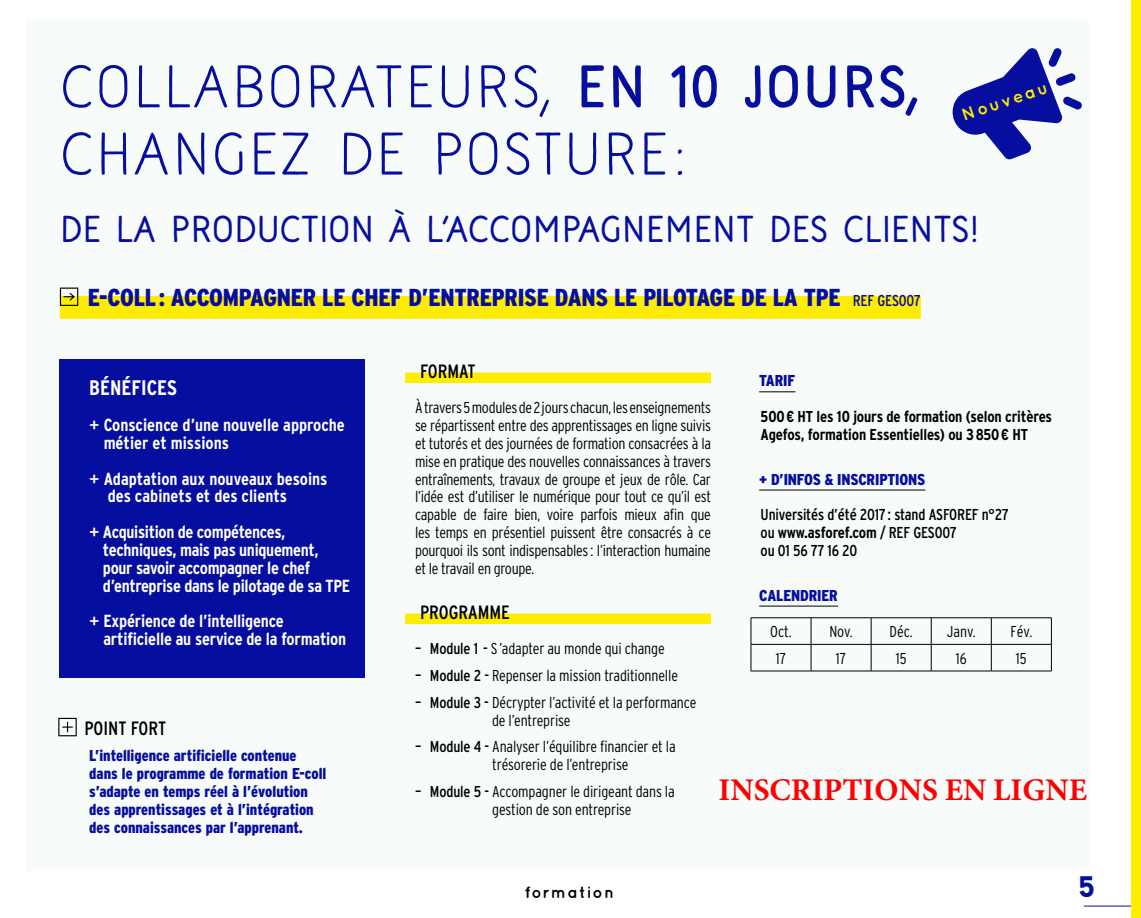
<style>
.page{position:relative;width:1141px;height:918px;background:#fff}
.page>*{position:absolute;margin:0;border:0;box-sizing:border-box;transform-origin:0 0}
.CHAPÔ_FORMATIONS{font:700 56px/67.2px "Naive Line Sans";color:#060e9f}
.CHAPÔ_FORMATIONS-2{font:900 35px "Naive Line Sans";letter-spacing:-.03em;color:#060e9f}
.t1{font:700 31.5px "Minion Pro";color:#f00}
.t2{font:900 29.75px "Aaux Pro";color:#060e9f}
.TITRE_FORMATION{font:900 condensed 24.5px "Interstate";letter-spacing:-.01em;color:#060e9f}
.SOUS_TITRE_FORMATION{font:700 condensed 21px "Interstate";color:#fff}
.SOUS_TITRE_FORMATION-2{font:condensed 19.25px "Interstate";color:#000}
.t3{font:700 condensed 17.5px/17.8px "Interstate";letter-spacing:-.01em;color:#fff}
.TETIERE_FORMATION{font:700 17.5px "Quicksand";color:#ffed00}
.t4{font:700 16.45px "Quicksand";letter-spacing:.075em;color:#000}
.INFOS_INSCRIPTIONS{font:300 condensed 15.75px/17.8px "Interstate";letter-spacing:-.01em;color:#000}
.POINTS_FORTS{font:900 condensed 15.75px/17.8px "Interstate";color:#060e9f}
.TARIFS{font:700 condensed 15.75px/17.8px "Interstate";letter-spacing:-.01em;color:#000}
.INFOS_INSCRIPTIONS-2{font:condensed 15.75px/17.8px "Interstate";letter-spacing:-.01em;color:#000}
.TARIFS_CAL_INFOS{font:900 condensed 15.75px "Interstate";letter-spacing:-.01em;color:#060e9f}
.s1{font-family:"Naive Line Sans Extra";font-weight:900}
.s2{font-weight:400;font-size:15.75px}
.s3{font-weight:400;font-stretch:normal}
.s4{font-weight:400}
.s5{font-weight:700}
</style>
<div class="page">
<hr style="left:1084px;top:905px;width:57px;height:1px;background:#060e9f">
<div style="left:1131px;top:0;width:10px;height:918px;background:#ffed00"></div>
<div style="left:26px;top:20px;width:1063px;height:851px;background:#f7fbfa"></div>
<div style="left:60px;top:296px;width:861px;height:23px;background:#ffed00"></div>
<svg style="left:60px;top:287px;width:18px;height:19px"></svg>
<hr style="left:759px;top:391px;width:36px;height:1px;background:#000">
<hr style="left:759px;top:489px;width:166px;height:1px;background:#000">
<hr style="left:759px;top:605px;width:79px;height:1px;background:#000">
<hr style="left:751px;top:617px;width:60px;height:1px;background:#000">
<hr style="left:811px;top:617px;width:60px;height:1px;background:#000">
<hr style="left:871px;top:617px;width:60px;height:1px;background:#000">
<hr style="left:931px;top:617px;width:60px;height:1px;background:#000">
<hr style="left:991px;top:617px;width:61px;height:1px;background:#000">
<hr style="left:751px;top:644px;width:60px;height:1px;background:#000">
<svg style="left:751px;top:618px;width:1px;height:52px"></svg>
<hr style="left:811px;top:644px;width:60px;height:1px;background:#000">
<svg style="left:811px;top:618px;width:1px;height:52px"></svg>
<hr style="left:871px;top:644px;width:60px;height:1px;background:#000">
<svg style="left:871px;top:618px;width:1px;height:52px"></svg>
<hr style="left:931px;top:644px;width:60px;height:1px;background:#000">
<svg style="left:931px;top:618px;width:1px;height:52px"></svg>
<hr style="left:991px;top:644px;width:61px;height:1px;background:#000">
<svg style="left:991px;top:618px;width:1px;height:52px"></svg>
<svg style="left:1051px;top:618px;width:1px;height:52px"></svg>
<hr style="left:751px;top:670px;width:60px;height:1px;background:#000">
<hr style="left:811px;top:670px;width:60px;height:1px;background:#000">
<hr style="left:871px;top:670px;width:60px;height:1px;background:#000">
<hr style="left:931px;top:670px;width:60px;height:1px;background:#000">
<hr style="left:991px;top:670px;width:61px;height:1px;background:#000">
<div style="left:60px;top:360px;width:305px;height:318px;background:#060e9f"></div>
<div style="left:405px;top:613px;width:306px;height:11px;background:#ffed00"></div>
<div style="left:405px;top:372px;width:306px;height:11px;background:#ffed00"></div>
<svg style="left:58px;top:718px;width:19px;height:18px"></svg>
<svg style="left:952px;top:48px;width:130px;height:111px"></svg>
<p class="CHAPÔ_FORMATIONS" style="left:60px;top:54px;width:861px">COLLABORATEURS, <span class="s1">EN 10 JOURS,<br></span>CHANGEZ DE POSTURE:</p>
<p class="CHAPÔ_FORMATIONS-2" style="left:60px;top:207px;width:918px">de LA PRODUCTION à L’ACCOMPAGNEMENT DES CLIENTS!</p>
<p class="TETIERE_FORMATION" style="left:959px;top:106px;width:91px;rotate:-19deg">Nouveau</p>
<p class="TITRE_FORMATION" style="left:88px;top:282px;width:834px">E-COLL: ACCOMPAGNER LE CHEF D’ENTREPRISE DANS LE PILOTAGE DE LA TPE <span class="s2">REF GES007</span></p>
<p class="SOUS_TITRE_FORMATION" style="left:89px;top:375px;width:89px">BÉNÉFICES</p>
<p class="t3" style="left:104px;top:416px;width:243px;text-indent:-14px"><span class="s3">+</span> Conscience d’une nouvelle approche métier et missions</p>
<p class="t3" style="left:108px;top:469px;width:221px;text-indent:-18px"><span class="s3">+</span> Adaptation aux nouveaux besoins des cabinets et des clients</p>
<p class="t3" style="left:103px;top:523px;width:249px;text-indent:-14px"><span class="s3">+</span> Acquisition de compétences, techniques, mais pas uniquement, pour savoir accompagner le chef d’entreprise dans le pilotage de sa TPE</p>
<p class="t3" style="left:103px;top:612px;width:244px;text-indent:-14px"><span class="s3">+</span> Expérience de l’intelligence artificielle au service de la formation</p>
<p class="SOUS_TITRE_FORMATION-2" style="left:84px;top:716px;width:83px">POINT FORT</p>
<p class="POINTS_FORTS" style="left:89px;top:747px;width:239px">L’intelligence artificielle contenue dans le programme de formation E-coll s’adapte en temps réel à l’évolution des apprentissages et à l’intégration des connaissances par l’apprenant.</p>
<p class="SOUS_TITRE_FORMATION-2" style="left:420px;top:359px;width:57px">FORMAT</p>
<p class="INFOS_INSCRIPTIONS" style="left:415px;top:398px;width:298px;text-align:justify">À travers 5 modules de 2 jours chacun, les enseignements se répartissent entre des apprentissages en ligne suivis et tutorés et des journées de formation consacrées à la mise en pratique des nouvelles connaissances à travers entraînements, travaux de groupe et jeux de rôle. Car l’idée est d’utiliser le numérique pour tout ce qu’il est capable de faire bien, voire parfois mieux afin que les temps en présentiel puissent être consacrés à ce pourquoi ils sont indispensables : l’interaction humaine et le travail en groupe.</p>
<p class="SOUS_TITRE_FORMATION-2" style="left:420px;top:600px;width:91px">PROGRAMME</p>
<p class="INFOS_INSCRIPTIONS" style="left:415px;top:639px;width:251px"><span class="s4">– Module 1 -</span> S’adapter au monde qui change</p>
<p class="INFOS_INSCRIPTIONS" style="left:415px;top:666px;width:265px"><span class="s4">– Module 2 -</span> Repenser la mission traditionnelle</p>
<p class="INFOS_INSCRIPTIONS" style="left:492px;top:693px;width:206px;text-indent:-77px"><span class="s4">– Module 3 -</span> Décrypter l’activité et la performance de l’entreprise</p>
<p class="INFOS_INSCRIPTIONS" style="left:492px;top:738px;width:185px;text-indent:-77px"><span class="s4">– Module 4 -</span> Analyser l’équilibre financier et la trésorerie de l’entreprise</p>
<p class="INFOS_INSCRIPTIONS" style="left:492px;top:782px;width:184px;text-indent:-77px"><span class="s4">– Module 5 -</span> Accompagner le dirigeant dans la gestion de son entreprise</p>
<p class="TARIFS_CAL_INFOS" style="left:759px;top:371px;width:38px">TARIF</p>
<p class="TARIFS" style="left:761px;top:407px;width:293px">500€ HT les 10 jours de formation (selon critères<br>Agefos, formation Essentielles) ou 3850€ HT</p>
<p class="TARIFS_CAL_INFOS" style="left:759px;top:469px;width:168px">+ D’INFOS &amp; INSCRIPTIONS</p>
<p class="INFOS_INSCRIPTIONS-2" style="left:761px;top:506px;width:249px">Universités d’été 2017: stand ASFOREF n°27 ou <span class="s5">www.asforef.com</span> / REF GES007<br>ou 01 56 77 16 20</p>
<p class="TARIFS_CAL_INFOS" style="left:759px;top:585px;width:80px">CALENDRIER</p>
<p class="INFOS_INSCRIPTIONS" style="left:770px;top:623px;width:23px">Oct.</p>
<p class="INFOS_INSCRIPTIONS" style="left:829px;top:623px;width:25px">Nov.</p>
<p class="INFOS_INSCRIPTIONS" style="left:889px;top:623px;width:25px">Déc.</p>
<p class="INFOS_INSCRIPTIONS" style="left:947px;top:623px;width:30px">Janv.</p>
<p class="INFOS_INSCRIPTIONS" style="left:1010px;top:623px;width:23px">Fév.</p>
<p class="INFOS_INSCRIPTIONS" style="left:776px;top:649px;width:12px">17</p>
<p class="INFOS_INSCRIPTIONS" style="left:836px;top:649px;width:12px">17</p>
<p class="INFOS_INSCRIPTIONS" style="left:896px;top:649px;width:12px">15</p>
<p class="INFOS_INSCRIPTIONS" style="left:956px;top:649px;width:12px">16</p>
<p class="INFOS_INSCRIPTIONS" style="left:1016px;top:649px;width:12px">15</p>
<h3 class="t1" style="left:718px;top:768px;width:370px">INSCRIPTIONS EN LIGNE</h3>
<p class="t4" style="left:524px;top:882px;width:91px">formation</p>
<h3 class="t2" style="left:1078px;top:868px;width:18px">5</h3>
</div>
